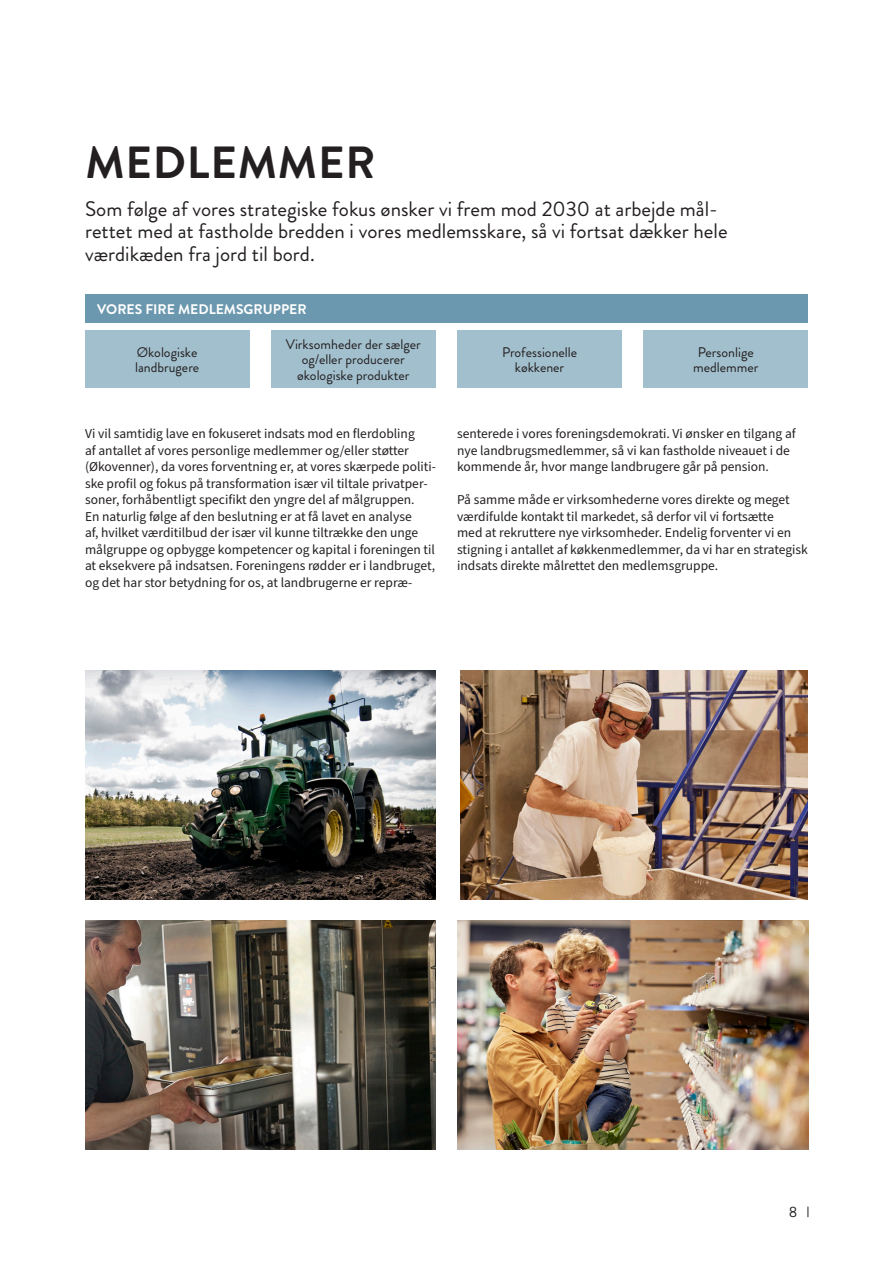
<style>
.page{position:relative;width:893px;height:1263px;background:#fff}
.page>*{position:absolute;margin:0;border:0;box-sizing:border-box;transform-origin:0 0}
.t1{font:700 45px "Brandon Grotesque";letter-spacing:.02em;color:#231f20}
.t2{font:21px/22.5px "Brandon Grotesque";color:#231f20}
.t3{font:15px "Brandon Grotesque";color:#231f20}
.t4{font:13.95px/15.5px "Brandon Grotesque";color:#231f20;text-align:center}
.t5{font:700 13.95px "Brandon Grotesque";color:#fff}
.t6{font:13.5px/16.5px "Source Sans Pro";color:#231f20}
</style>
<div class="page">
<div style="left:85px;top:331px;width:164px;height:57px;background:#a2bfcd"></div>
<div style="left:85px;top:294px;width:723px;height:29px;background:#6b98af"></div>
<div style="left:271px;top:331px;width:165px;height:57px;background:#a2bfcd"></div>
<div style="left:457px;top:331px;width:165px;height:57px;background:#a2bfcd"></div>
<div style="left:644px;top:331px;width:164px;height:57px;background:#a2bfcd"></div>
<img style="left:85px;top:921px;width:351px;height:228px">
<img style="left:85px;top:670px;width:351px;height:229px">
<img style="left:461px;top:670px;width:347px;height:229px">
<img style="left:457px;top:921px;width:351px;height:228px">
<h1 class="t1" style="left:85px;top:131px;width:291px">MEDLEMMER</h1>
<h2 class="t2" style="left:85px;top:197px;width:644px">Som følge af vores strategiske fokus ønsker vi frem mod 2030 at arbejde mål&shy;rettet med at fastholde bredden i vores medlemsskare, så vi fortsat dækker hele værdikæden fra jord til bord.</h2>
<p class="t5" style="left:97px;top:299px;width:211px">VORES FIRE MEDLEMSGRUPPER</p>
<p class="t4" style="left:135px;top:344px;width:66px;text-align:left">Økologiske landbrugere</p>
<p class="t4" style="left:286px;top:336px;width:136px">Virksomheder der sælger og/eller producerer økologiske produkter</p>
<p class="t4" style="left:502px;top:344px;width:77px">Professionelle køkkener</p>
<p class="t4" style="left:693px;top:344px;width:67px">Personlige medlemmer</p>
<p class="t6" style="left:85px;top:426px;width:352px">Vi vil samtidig lave en fokuseret indsats mod en flerdobling<br>af antallet af vores personlige medlemmer og/eller støtter (Økovenner), da vores forventning er, at vores skærpede politi&shy;ske profil og fokus på transformation især vil tiltale privatper&shy;soner, forhåbentligt specifikt den yngre del af målgruppen.<br>En naturlig følge af den beslutning er at få lavet en analyse<br>af, hvilket værditilbud der især vil kunne tiltrække den unge målgruppe og opbygge kompetencer og kapital i foreningen til at eksekvere på indsatsen. Foreningens rødder er i landbruget, og det har stor betydning for os, at landbrugerne er repræ-</p>
<p class="t6" style="left:457px;top:426px;width:340px">senterede i vores foreningsdemokrati. Vi ønsker en tilgang af nye landbrugsmedlemmer, så vi kan fastholde niveauet i de kommende år, hvor mange landbrugere går på pension.</p>
<p class="t6" style="left:457px;top:492px;width:352px">På samme måde er virksomhederne vores direkte og meget værdifulde kontakt til markedet, så derfor vil vi fortsætte<br>med at rekruttere nye virksomheder. Endelig forventer vi en stigning i antallet af køkkenmedlemmer, da vi har en strategisk indsats direkte målrettet den medlemsgruppe.</p>
<p class="t3" style="left:789px;top:1202px;width:10px">8</p>
</div>
